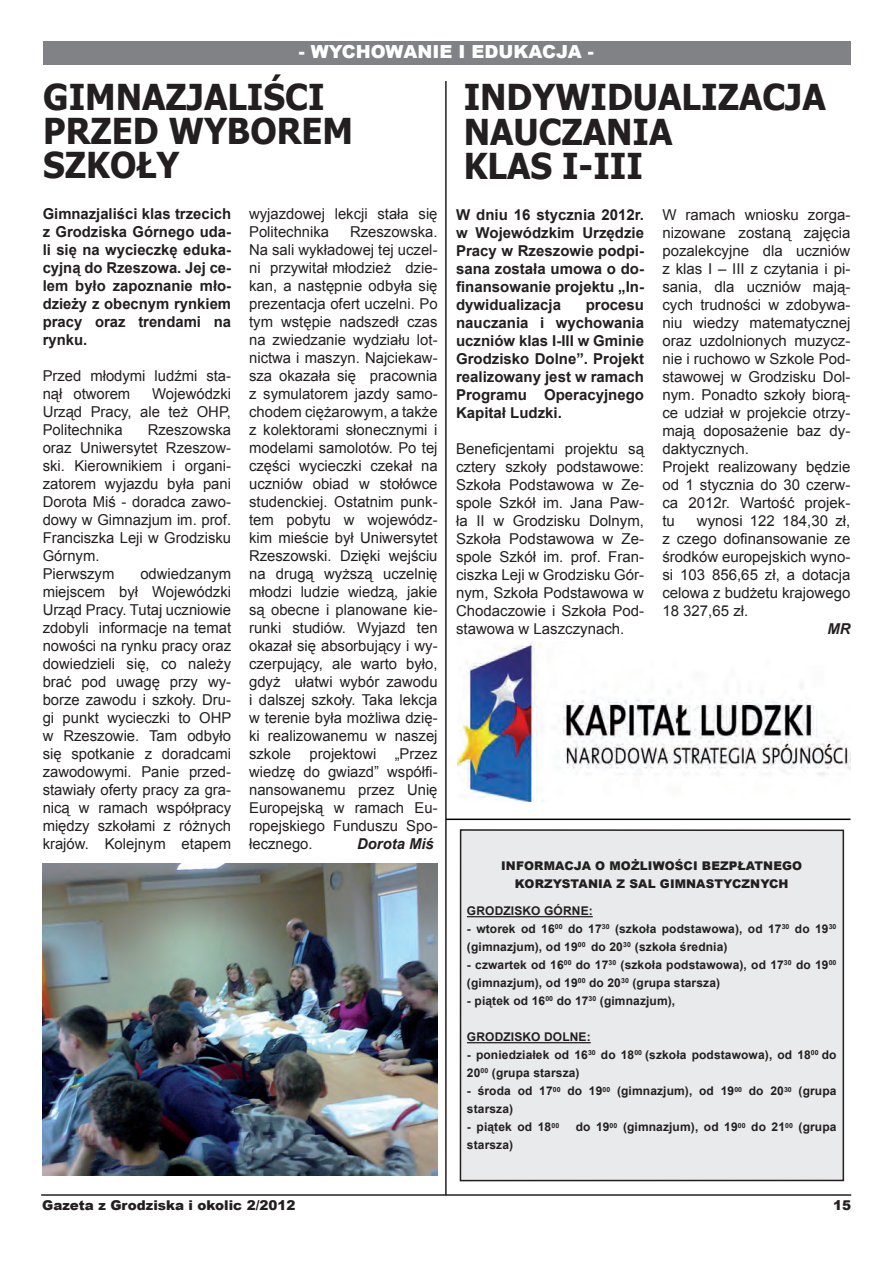
<style>
.page{position:relative;width:893px;height:1263px;background:#fff}
.page>*{position:absolute;margin:0;border:0;box-sizing:border-box;transform-origin:0 0}
.Normalny__Web{font:700 35.7px/34.2px "Tahoma";color:#231f20;scale:.96 1}
.t1{font:900 18px "Arial";color:#fff}
.Normalny__Web-2{font:15px/18px "Arial";color:#231f20;text-align:justify}
.Normalny__Web-3{font:700 15px/18px "Arial";color:#231f20;text-align:justify}
.Normalny__Web-4{font:italic 700 15px "Arial";color:#231f20}
.t2{font:900 13.5px "Arial";color:#231f20}
.t3{font:700 12px/18px "Arial";letter-spacing:.01em;color:#231f20}
.t4{font:900 12px "Arial";letter-spacing:.01em;color:#231f20}
</style>
<div class="page">
<div style="left:43px;top:42px;width:807px;height:23px;background:#808285"></div>
<hr style="left:41px;top:1194px;width:810px;height:2px;background:#231f20">
<hr style="left:445px;top:81px;width:2px;height:1114px;background:#231f20">
<img style="left:43px;top:864px;width:394px;height:312px">
<div style="left:460px;top:830px;width:383px;height:350px;background:#e9eaeb"></div>
<hr style="left:467px;top:916px;width:126px;height:1px;background:#231f20">
<hr style="left:467px;top:1042px;width:124px;height:1px;background:#231f20">
<div style="left:460px;top:829px;width:384px;height:352px;border:2px solid #231f20"></div>
<img style="left:457px;top:642px;width:393px;height:160px">
<hr style="left:446px;top:818px;width:404px;height:2px;background:#000">
<p class="t1" style="left:299px;top:38px;width:296px">- WYCHOWANIE I EDUKACJA -</p>
<p class="Normalny__Web" style="left:43px;top:78px;width:324px">GIMNAZJALIŚCI<br>PRZED WYBOREM<br>SZKOŁY</p>
<p class="Normalny__Web-3" style="left:43px;top:206px;width:190px">Gimnazjaliści klas trzecich z Grodziska Górnego uda&shy;li się na wycieczkę eduka&shy;cyjną do Rzeszowa. Jej ce&shy;lem było zapoznanie mło&shy;dzieży z obecnym rynkiem pracy oraz trendami na rynku.</p>
<p class="Normalny__Web-2" style="left:43px;top:367px;width:190px">Przed młodymi ludźmi sta&shy;nął otworem</p>
<p class="Normalny__Web-2" style="left:43px;top:385px;width:190px;text-indent:110px">Wojewódzki Urząd Pracy, ale też OHP, Politechnika</p>
<p class="Normalny__Web-2" style="left:43px;top:421px;width:190px;text-indent:105px">Rzeszowska oraz Uniwersytet Rzeszow&shy;ski. Kierownikiem i organi&shy;zatorem wyjazdu była pani Dorota Miś - doradca zawo&shy;dowy w Gimnazjum im. prof.<br>Franciszka Leji w Grodzisku Górnym.</p>
<p class="Normalny__Web-2" style="left:43px;top:565px;width:73px">Pierwszym</p>
<p class="Normalny__Web-2" style="left:43px;top:565px;width:190px;text-indent:98px">odwiedzanym miejscem był Wojewódzki Urząd Pracy. Tutaj uczniowie zdobyli informacje na temat nowości na rynku pracy oraz dowiedzieli się, co należy brać pod uwagę przy wy&shy;borze zawodu i szkoły. Dru&shy;gi punkt wycieczki to OHP w Rzeszowie. Tam odbyło się spotkanie z doradcami zawodowymi. Panie przed&shy;stawiały oferty pracy za gra&shy;nicą w ramach współpracy między szkołami z różnych krajów. Kolejnym etapem</p>
<p class="Normalny__Web-2" style="left:249px;top:205px;width:190px">wyjazdowej lekcji stała się<br>Politechnika</p>
<p class="Normalny__Web-2" style="left:249px;top:223px;width:190px;text-indent:101px">Rzeszowska.<br>Na sali wykładowej tej uczel&shy;ni przywitał młodzież dzie&shy;kan, a następnie odbyła się prezentacja ofert uczelni. Po tym wstępie nadszedł czas na zwiedzanie wydziału lot&shy;nictwa i maszyn. Najciekaw&shy;sza okazała się pracownia z symulatorem jazdy samo&shy;chodem ciężarowym, a także z kolektorami słonecznymi i modelami samolotów. Po tej części wycieczki czekał na uczniów obiad w stołówce studenckiej. Ostatnim punk&shy;tem pobytu w wojewódz&shy;kim mieście był Uniwersytet Rzeszowski. Dzięki wejściu na drugą wyższą uczelnię młodzi ludzie wiedzą, jakie są obecne i planowane kie&shy;runki studiów. Wyjazd ten okazał się absorbujący i wy&shy;czerpujący, ale warto było, gdyż ułatwi wybór zawodu i dalszej szkoły. Taka lekcja w terenie była możliwa dzię&shy;ki realizowanemu w naszej szkole projektowi „Przez wiedzę do gwiazd” współfi&shy;nansowanemu przez Unię Europejską w ramach Eu&shy;ropejskiego Funduszu Spo&shy;łecznego.</p>
<p class="Normalny__Web-4" style="left:357px;top:834px;width:78px">Dorota Miś</p>
<p class="Normalny__Web" style="left:464px;top:78px;width:379px">INDYWIDUALIZACJA<br>NAUCZANIA</p>
<p class="Normalny__Web" style="left:464px;top:146px;width:188px">KLAS I-III</p>
<p class="Normalny__Web-3" style="left:456px;top:206px;width:189px">W dniu 16 stycznia 2012r. w Wojewódzkim Urzędzie Pracy w Rzeszowie podpi&shy;sana została umowa o do&shy;finansowanie projektu „In&shy;dywidualizacja</p>
<p class="Normalny__Web-3" style="left:456px;top:296px;width:189px;text-indent:130px">procesu nauczania i wychowania uczniów klas I-III w Gminie Grodzisko Dolne”. Projekt realizowany jest w ramach Programu Operacyjnego Kapitał Ludzki.</p>
<p class="Normalny__Web-2" style="left:456px;top:440px;width:189px">Beneficjentami projektu są cztery szkoły podstawowe:<br>Szkoła Podstawowa w Ze&shy;spole Szkół im. Jana Paw&shy;ła II w Grodzisku Dolnym, Szkoła Podstawowa w Ze&shy;spole Szkół im. prof. Fran&shy;ciszka Leji w Grodzisku Gór&shy;nym, Szkoła Podstawowa w Chodaczowie i Szkoła Pod&shy;stawowa w Laszczynach.</p>
<p class="Normalny__Web-2" style="left:662px;top:206px;width:189px">W ramach wniosku zorga&shy;nizowane zostaną zajęcia pozalekcyjne dla uczniów z klas I – III z czytania i pi&shy;sania, dla uczniów mają&shy;cych trudności w zdobywa&shy;niu wiedzy matematycznej oraz uzdolnionych muzycz&shy;nie i ruchowo w Szkole Pod&shy;stawowej w Grodzisku Dol&shy;nym. Ponadto szkoły biorą&shy;ce udział w projekcie otrzy&shy;mają doposażenie baz dy&shy;daktycznych.</p>
<p class="Normalny__Web-2" style="left:662px;top:458px;width:189px">Projekt realizowany będzie od 1 stycznia do 30 czerw&shy;ca 2012r. Wartość projek&shy;tu</p>
<p class="Normalny__Web-2" style="left:662px;top:512px;width:189px;text-indent:34px">wynosi 122 184,30 zł, z czego dofinansowanie ze środków europejskich wyno&shy;si 103 856,65 zł, a dotacja celowa z budżetu krajowego 18 327,65 zł.</p>
<p class="Normalny__Web-4" style="left:827px;top:619px;width:25px">MR</p>
<p class="t4" style="left:501px;top:857px;width:303px">INFORMACJA O MOŻLIWOŚCI BEZPŁATNEGO</p>
<p class="t4" style="left:515px;top:875px;width:275px">KORZYSTANIA Z SAL GIMNASTYCZNYCH</p>
<p class="t3" style="left:467px;top:903px;width:127px">GRODZISKO GÓRNE:</p>
<p class="t3" style="left:467px;top:921px;width:371px">- wtorek od 16<sup>00</sup> do 17<sup>30</sup> (szkoła podstawowa), od 17<sup>30</sup> do 19<sup>30 </sup>(gimnazjum), od 19<sup>00</sup> do 20<sup>30</sup> (szkoła średnia)</p>
<p class="t3" style="left:467px;top:957px;width:371px">- czwartek od 16<sup>00</sup> do 17<sup>30</sup> (szkoła podstawowa), od 17<sup>30</sup> do 19<sup>00 </sup>(gimnazjum), od 19<sup>00</sup> do 20<sup>30</sup> (grupa starsza)</p>
<p class="t3" style="left:467px;top:993px;width:210px">- piątek od 16<sup>00</sup> do 17<sup>30</sup> (gimnazjum),</p>
<p class="t3" style="left:467px;top:1029px;width:125px">GRODZISKO DOLNE:</p>
<p class="t3" style="left:467px;top:1047px;width:371px">- poniedziałek od 16<sup>30</sup> do 18<sup>00</sup> (szkoła podstawowa), od 18<sup>00</sup> do<br>20<sup>00</sup> (grupa starsza)</p>
<p class="t3" style="left:467px;top:1083px;width:371px">- środa od 17<sup>00</sup> do 19<sup>00</sup> (gimnazjum), od 19<sup>00</sup> do 20<sup>30</sup> (grupa starsza)</p>
<p class="t3" style="left:467px;top:1119px;width:94px">- piątek od 18<sup>00</sup></p>
<p class="t3" style="left:576px;top:1119px;width:262px">do 19<sup>00</sup> (gimnazjum), od 19<sup>00</sup> do 21<sup>00</sup> (grupa</p>
<p class="t3" style="left:467px;top:1137px;width:48px">starsza)</p>
<p class="t2" style="left:42px;top:1196px;width:255px">Gazeta z Grodziska i okolic 2/2012</p>
<p class="t2" style="left:833px;top:1195px;width:20px">15</p>
</div>
